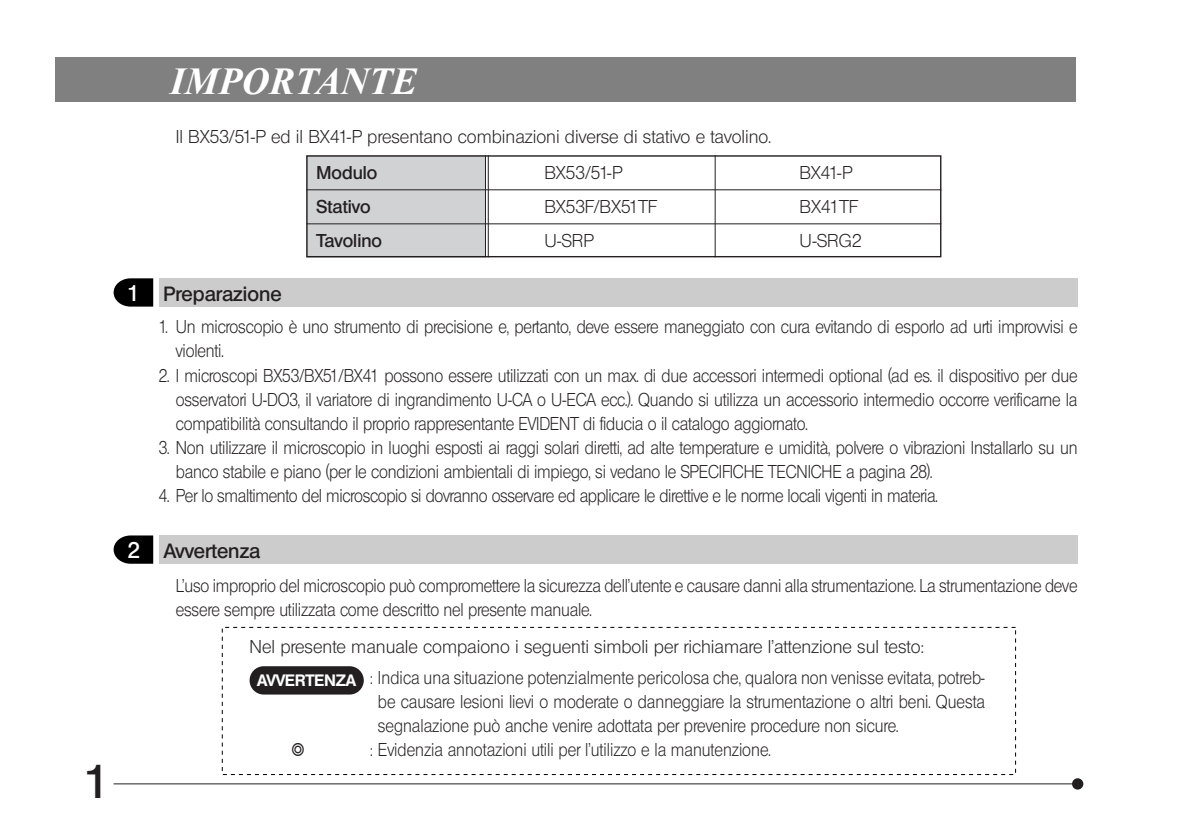
<style>
.page{position:relative;width:1191px;height:840px;background:#fff}
.page>*{position:absolute;margin:0;border:0;box-sizing:border-box;transform-origin:0 0}
.t1{font:46px "Olympus Leicht Halbfett";color:#231f20}
.t2{font:italic 700 38px "Times New Roman";color:#fff}
.t3{font:20px "Olympus Leicht Halbfett";color:#231f20}
.t4{font:18px/24px "Olympus Leicht Normal";letter-spacing:-.01em;color:#231f20;scale:.9 1}
.t5{font:18px/30.8px "Olympus Leicht Normal";letter-spacing:-.01em;color:#231f20}
.t6{font:18px "Olympus Leicht Halbfett";color:#231f20}
.t7{font:16px "Olympus Fett Normal";color:#fff}
.s1{font-size:22px;color:#fff}
</style>
<div class="page">
<hr style="left:114px;top:782px;width:963px;height:1px;background:#231f20">
<div style="left:1072px;top:777px;width:11px;height:12px;background:#231f20;border-radius:50%"></div>
<svg style="left:114px;top:535px;width:39px;height:28px"></svg>
<div style="left:159px;top:535px;width:918px;height:28px;background:#ccc"></div>
<div style="left:56px;top:57px;width:1019px;height:45px;background:#808080"></div>
<svg style="left:114px;top:278px;width:39px;height:28px"></svg>
<div style="left:159px;top:278px;width:918px;height:28px;background:#ccc"></div>
<div style="left:249px;top:665px;width:115px;height:29px;background:#231f20;border-radius:14px"></div>
<div style="left:306px;top:155px;width:179px;height:102px;background:#d1d2d4"></div>
<div style="left:306px;top:155px;width:635px;height:102px;border:1px solid #231f20"></div>
<hr style="left:306px;top:189px;width:635px;height:1px;background:#231f20">
<hr style="left:306px;top:223px;width:635px;height:1px;background:#231f20">
<hr style="left:714px;top:155px;width:1px;height:102px;background:#231f20">
<hr style="left:488px;top:155px;width:1px;height:102px;background:#231f20">
<hr style="left:485px;top:155px;width:1px;height:102px;background:#231f20">
<h1 class="t1" style="left:84px;top:754px;width:28px">1</h1>
<h2 class="t2" style="left:170px;top:55px;width:249px">IMPORTANTE</h2>
<p class="t5" style="left:176px;top:121px;width:597px">Il BX53/51-P ed il BX41-P presentano combinazioni diverse di stativo e tavolino.</p>
<p class="t6" style="left:317px;top:162px;width:62px">Modulo</p>
<p class="t5" style="left:544px;top:157px;width:80px">BX53/51-P</p>
<p class="t5" style="left:799px;top:157px;width:54px">BX41-P</p>
<p class="t6" style="left:317px;top:196px;width:55px">Stativo</p>
<p class="t5" style="left:544px;top:191px;width:114px">BX53F/BX51TF</p>
<p class="t5" style="left:799px;top:191px;width:59px">BX41TF</p>
<p class="t6" style="left:317px;top:230px;width:67px">Tavolino</p>
<p class="t5" style="left:544px;top:225px;width:51px">U-SRP</p>
<p class="t5" style="left:799px;top:225px;width:63px">U-SRG2</p>
<p class="t3" style="left:128px;top:282px;width:155px"><span class="s1">1</span> Preparazione</p>
<p class="t4" style="left:176px;top:315px;width:1003px;text-indent:-17px">1. Un microscopio è uno strumento di precisione e, pertanto, deve essere maneggiato con cura evitando di esporlo ad urti improvvisi e violenti.</p>
<p class="t4" style="left:176px;top:363px;width:1003px;text-align:justify;text-indent:-17px">2. I microscopi BX53/BX51/BX41 possono essere utilizzati con un max. di due accessori intermedi optional (ad es. il dispositivo per due osservatori U-DO3, il variatore di ingrandimento U-CA o U-ECA ecc.). Quando si utilizza un accessorio intermedio occorre verificarne la compatibilità consultando il proprio rappresentante EVIDENT di fiducia o il catalogo aggiornato.</p>
<p class="t4" style="left:176px;top:435px;width:1003px;text-indent:-17px">3. Non utilizzare il microscopio in luoghi esposti ai raggi solari diretti, ad alte temperature e umidità, polvere o vibrazioni Installarlo su un banco stabile e piano (per le condizioni ambientali di impiego, si vedano le SPECIFICHE TECNICHE a pagina 28).</p>
<p class="t4" style="left:159px;top:483px;width:867px">4. Per lo smaltimento del microscopio si dovranno osservare ed applicare le direttive e le norme locali vigenti in materia.</p>
<p class="t3" style="left:128px;top:538px;width:134px"><span class="s1">2</span> Avvertenza</p>
<p class="t4" style="left:176px;top:573px;width:1003px">L’uso improprio del microscopio può compromettere la sicurezza dell’utente e causare danni alla strumentazione. La strumentazione deve essere sempre utilizzata come descritto nel presente manuale.</p>
<p class="t5" style="left:370px;top:630px;width:616px;text-indent:-120px">Nel presente manuale compaiono i seguenti simboli per richiamare l’attenzione sul testo:<br>: Indica una situazione potenzialmente pericolosa che, qualora non venisse evitata, potreb-</p>
<p class="t4" style="left:378px;top:688px;width:676px">be causare lesioni lievi o moderate o danneggiare la strumentazione o altri beni. Questa segnalazione può anche venire adottata per prevenire procedure non sicure.</p>
<p class="t4" style="left:291px;top:736px;width:18px">}</p>
<p class="t4" style="left:370px;top:736px;width:447px">: Evidenzia annotazioni utili per l’utilizzo e la manutenzione.</p>
<p class="t7" style="left:257px;top:670px;width:100px">AVVERTENZA</p>
</div>
